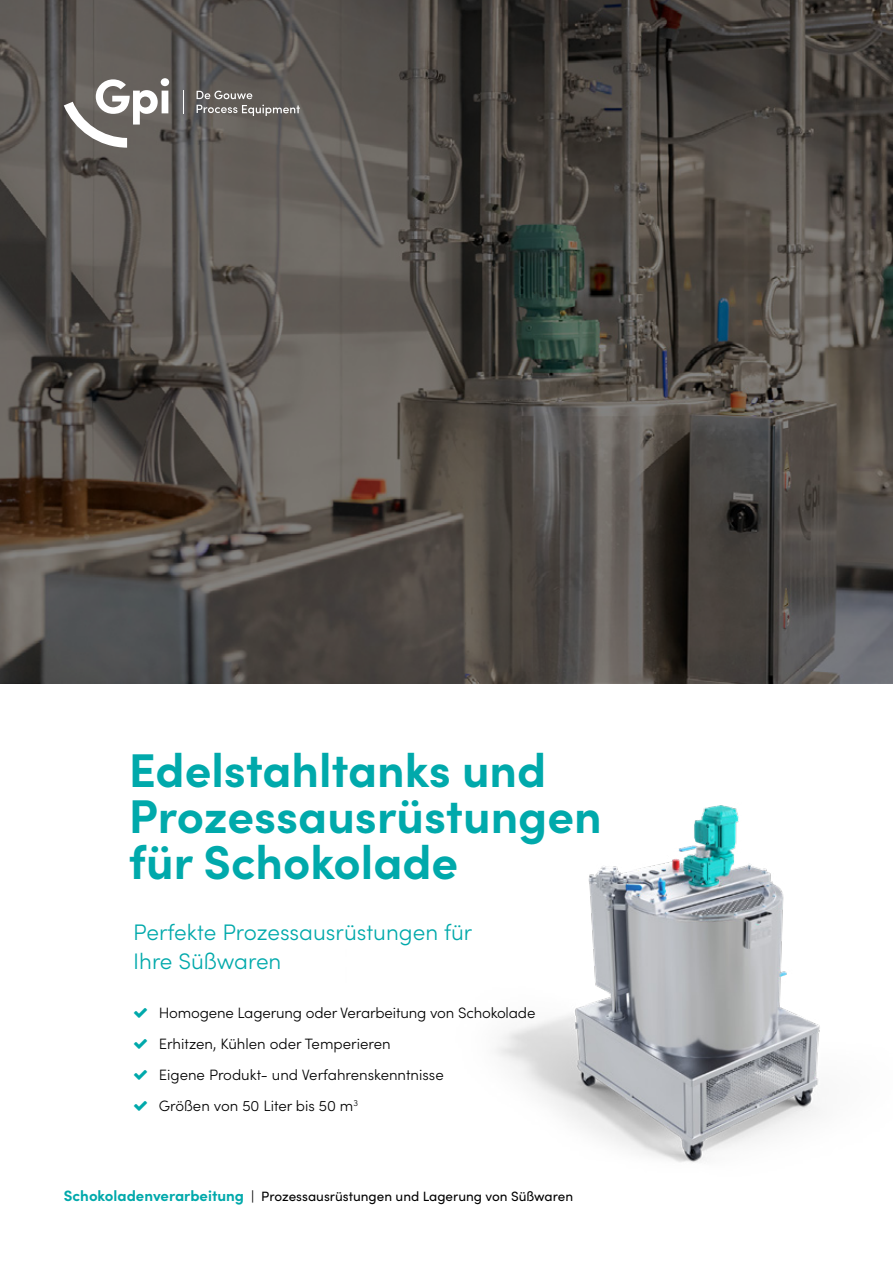
<style>
.page{position:relative;width:893px;height:1263px;background:#fff}
.page>*{position:absolute;margin:0;border:0;box-sizing:border-box;transform-origin:0 0}
.t1{font:700 47.4px/45.9px "Sofia Pro";color:#00a9ab}
.t2{font:300 22.5px/28.5px "Sofia Pro";color:#00a9ab}
.t3{font:300 15px/31px "Sofia Pro";color:#000}
.t4{font:13.5px "Sofia Pro";color:#000}
.s1{font-weight:700;font-size:15px;color:#00a9ab}
</style>
<div class="page">
<img style="left:0;top:0;width:893px;height:683px">
<svg style="left:64px;top:78px;width:105px;height:70px"></svg>
<svg style="left:183px;top:90px;width:1px;height:24px"></svg>
<svg style="left:197px;top:105px;width:103px;height:11px"></svg>
<svg style="left:197px;top:91px;width:55px;height:8px"></svg>
<img style="left:496px;top:805px;width:324px;height:357px">
<h1 class="t1" style="left:129px;top:743px;width:474px">Edelstahltanks und<br>Prozessausrüstungen für Schokolade</h1>
<h2 class="t2" style="left:133px;top:917px;width:341px">Perfekte Prozessausrüstungen für<br>Ihre Süßwaren</h2>
<p class="t3" style="left:159px;top:996px;width:378px">Homogene Lagerung oder Verarbeitung von Schokolade Erhitzen, Kühlen oder Temperieren<br>Eigene Produkt- und Verfahrenskenntnisse<br>Größen von 50 Liter bis 50 m<sup>3</sup></p>
<p class="t4" style="left:64px;top:1187px;width:511px"><span class="s1">Schokoladenverarbeitung</span> | Prozessausrüstungen und Lagerung von Süßwaren</p>
</div>
